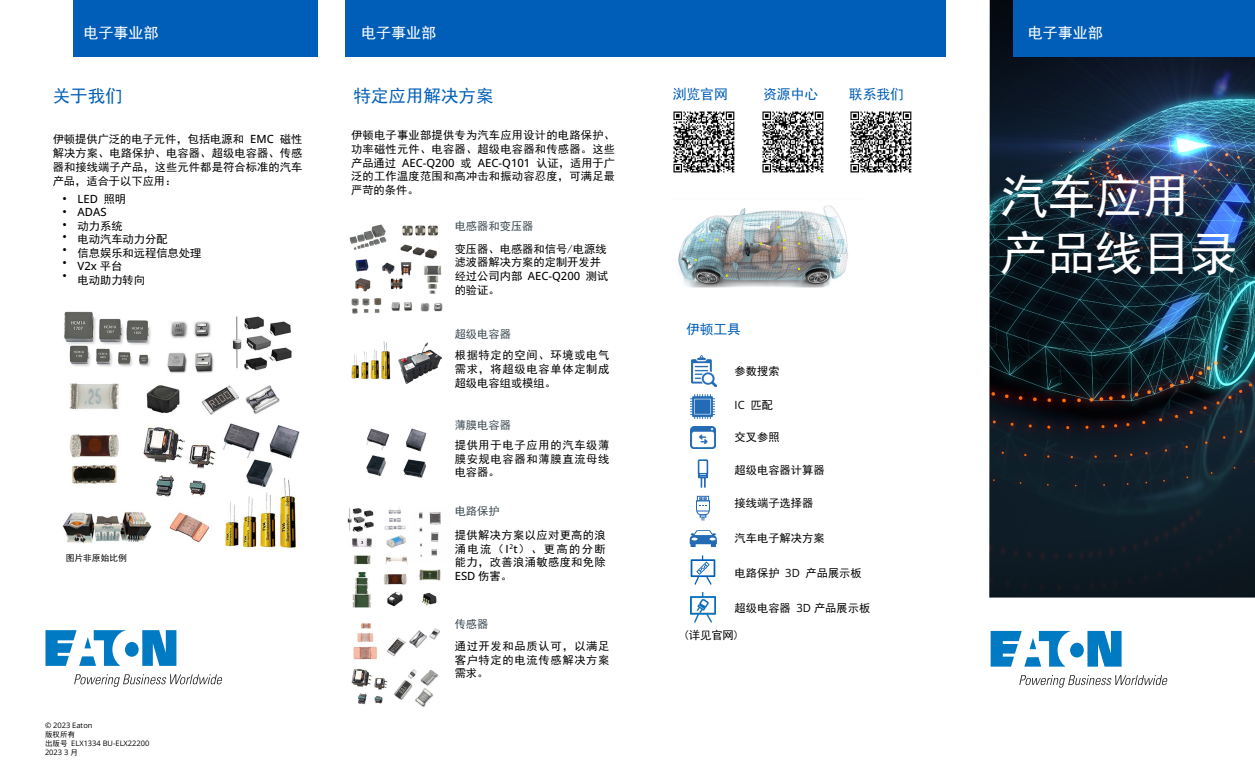
<style>
.page{position:relative;width:1255px;height:765px;background:#fff}
.page>*{position:absolute;margin:0;border:0;box-sizing:border-box;transform-origin:0 0}
.t1{font:47.5px "Sim Hei";color:#fff}
.t2{font:17.5px "Sim Hei";color:#005eb8}
.t3{font:15px "Sim Hei";color:#fff}
.t4{font:13.75px "Sim Hei";color:#005eb8}
.t5{font:11.25px/13.8px "Sim Hei";letter-spacing:.01em;color:#000;text-align:justify}
.t6{font:500 11.25px "Open Sans";color:#000}
.t7{font:11.25px "Sim Hei";color:#3a4950}
.t8{font:11.25px "Minion Pro";color:#000}
.t9{font:11.25px "Open Sans";color:#000}
.t10{font:8.75px "Sim Hei";color:#000}
.t11{font:7.5px "Open Sans";color:#000}
.t12{font:7.5px "Sim Hei";color:#000}
.s1{font-family:"Open Sans";font-weight:500}
.s2{font-family:"Sim Hei";font-weight:400}
.s3{font-family:"Sim Hei"}
.s4{font-family:"Open Sans"}
</style>
<div class="page">
<img style="left:989px;top:0;width:266px;height:598px">
<div style="left:1013px;top:0;width:242px;height:56px;background:#005eb8"></div>
<div style="left:345px;top:0;width:600px;height:56px;background:#005eb8"></div>
<div style="left:73px;top:0;width:244px;height:56px;background:#005eb8"></div>
<img style="left:673px;top:111px;width:62px;height:62px">
<img style="left:762px;top:111px;width:62px;height:62px">
<img style="left:850px;top:111px;width:62px;height:62px">
<img style="left:678px;top:205px;width:170px;height:83px">
<img style="left:691px;top:355px;width:25px;height:32px">
<img style="left:690px;top:395px;width:24px;height:23px">
<img style="left:690px;top:426px;width:25px;height:23px">
<svg style="left:697px;top:459px;width:12px;height:29px"></svg>
<svg style="left:689px;top:530px;width:28px;height:17px"></svg>
<div style="left:697px;top:496px;width:12px;height:5px;border:1px solid #246bb5"></div>
<svg style="left:696px;top:497px;width:14px;height:24px"></svg>
<img style="left:691px;top:593px;width:24px;height:29px">
<svg style="left:690px;top:555px;width:25px;height:30px"></svg>
<img style="left:349px;top:224px;width:94px;height:90px">
<img style="left:351px;top:341px;width:40px;height:39px">
<img style="left:398px;top:342px;width:44px;height:42px">
<img style="left:347px;top:507px;width:94px;height:101px">
<img style="left:351px;top:623px;width:89px;height:84px">
<img style="left:366px;top:428px;width:61px;height:24px">
<img style="left:62px;top:311px;width:238px;height:238px">
<svg style="left:990px;top:631px;width:131px;height:36px"></svg>
<svg style="left:1019px;top:675px;width:148px;height:13px"></svg>
<svg style="left:45px;top:630px;width:131px;height:36px"></svg>
<svg style="left:74px;top:674px;width:149px;height:13px"></svg>
<img style="left:366px;top:455px;width:60px;height:23px">
<p class="t3" style="left:84px;top:26px;width:76px">电子事业部</p>
<p class="t3" style="left:361px;top:26px;width:76px">电子事业部</p>
<p class="t2" style="left:53px;top:87px;width:72px">关于我们</p>
<p class="t5" style="left:53px;top:133px;width:251px">伊顿提供广泛的电子元件，包括电源和 <span class="s1">EMC</span> 磁性解决方案、电路保护、电容器、超级电容器、传感器和接线端子产品，这些元件都是符合标准的汽车产品，适合于以下应用：</p>
<p class="t6" style="left:78px;top:191px;width:50px">LED <span class="s2">照明</span></p>
<p class="t6" style="left:78px;top:204px;width:30px">ADAS</p>
<p class="t5" style="left:78px;top:219px;width:46px">动力系统</p>
<p class="t5" style="left:78px;top:232px;width:91px">电动汽车动力分配</p>
<p class="t5" style="left:78px;top:246px;width:125px">信息娱乐和远程信息处理</p>
<p class="t6" style="left:78px;top:258px;width:46px">V2x <span class="s2">平台</span></p>
<p class="t5" style="left:78px;top:273px;width:69px">电动助力转向</p>
<p class="t8" style="left:62px;top:190px;width:6px">•</p>
<p class="t8" style="left:62px;top:203px;width:6px">•</p>
<p class="t8" style="left:62px;top:215px;width:6px">•</p>
<p class="t8" style="left:62px;top:228px;width:6px">•</p>
<p class="t8" style="left:62px;top:241px;width:6px">•</p>
<p class="t8" style="left:62px;top:254px;width:6px">•</p>
<p class="t8" style="left:62px;top:267px;width:6px">•</p>
<p class="t10" style="left:66px;top:553px;width:63px">图片非原始比例</p>
<p class="t11" style="left:45px;top:720px;width:49px">© 2023 Eaton</p>
<p class="t12" style="left:45px;top:731px;width:31px">版权所有</p>
<p class="t11" style="left:45px;top:738px;width:106px"><span class="s3">出版号</span> ELX1334 BU-ELX22200</p>
<p class="t11" style="left:45px;top:747px;width:34px">2023 3 <span class="s3">月</span></p>
<p class="t2" style="left:353px;top:87px;width:141px">特定应用解决方案</p>
<p class="t5" style="left:351px;top:128px;width:265px">伊顿电子事业部提供专为汽车应用设计的电路保护、</p>
<p class="t5" style="left:351px;top:142px;width:265px">功率磁性元件、电容器、超级电容器和传感器。这些</p>
<p class="t6" style="left:351px;top:155px;width:265px"><span class="s2">产品通过</span> AEC-Q200 <span class="s2">或</span> AEC-Q101 <span class="s2">认证，适用于广</span></p>
<p class="t5" style="left:351px;top:170px;width:265px">泛的工作温度范围和高冲击和振动容忍度，可满足最</p>
<p class="t5" style="left:351px;top:183px;width:69px">严苛的条件。</p>
<p class="t7" style="left:455px;top:221px;width:80px">电感器和变压器</p>
<p class="t5" style="left:455px;top:242px;width:155px;text-align:left">变压器、电感器和信号/电源线滤波器解决方案的定制开发并经过公司内部 <span class="s1">AEC-Q200</span> 测试的验证。</p>
<p class="t7" style="left:455px;top:329px;width:58px">超级电容器</p>
<p class="t5" style="left:455px;top:349px;width:156px">根据特定的空间、环境或电气需求，将超级电容单体定制成超级电容组或模组。</p>
<p class="t7" style="left:455px;top:419px;width:58px">薄膜电容器</p>
<p class="t5" style="left:455px;top:438px;width:156px">提供用于电子应用的汽车级薄膜安规电容器和薄膜直流母线电容器。</p>
<p class="t7" style="left:455px;top:506px;width:46px">电路保护</p>
<p class="t5" style="left:455px;top:528px;width:153px">提供解决方案以应对更高的浪涌电流（<span class="s1">I</span><sup>2</sup><span class="s1">t</span>）、更高的分断能力，改善浪涌敏感度和免除<span class="s1">ESD</span> 伤害。</p>
<p class="t7" style="left:455px;top:618px;width:35px">传感器</p>
<p class="t5" style="left:455px;top:639px;width:156px">通过开发和品质认可，以满足客户特定的电流传感解决方案需求。</p>
<p class="t4" style="left:673px;top:88px;width:56px">浏览官网</p>
<p class="t4" style="left:763px;top:88px;width:56px">资源中心</p>
<p class="t4" style="left:849px;top:88px;width:56px">联系我们</p>
<p class="t4" style="left:686px;top:322px;width:56px">伊顿工具</p>
<p class="t5" style="left:734px;top:364px;width:46px">参数搜索</p>
<p class="t9" style="left:734px;top:397px;width:40px">IC <span class="s3">匹配</span></p>
<p class="t5" style="left:734px;top:430px;width:46px">交叉参照</p>
<p class="t5" style="left:734px;top:463px;width:91px">超级电容器计算器</p>
<p class="t5" style="left:734px;top:497px;width:80px">接线端子选择器</p>
<p class="t5" style="left:734px;top:531px;width:91px">汽车电子解决方案</p>
<p class="t5" style="left:734px;top:567px;width:129px">电路保护 <span class="s4">3D</span> 产品展示板</p>
<p class="t5" style="left:734px;top:601px;width:137px">超级电容器 <span class="s4">3D</span> 产品展示板</p>
<p class="t5" style="left:683px;top:628px;width:58px">(详见官网)</p>
<p class="t3" style="left:1027px;top:26px;width:76px">电子事业部</p>
<p class="t1" style="left:1000px;top:172px;width:191px">汽车应用</p>
<p class="t1" style="left:1000px;top:229px;width:239px">产品线目录</p>
</div>
